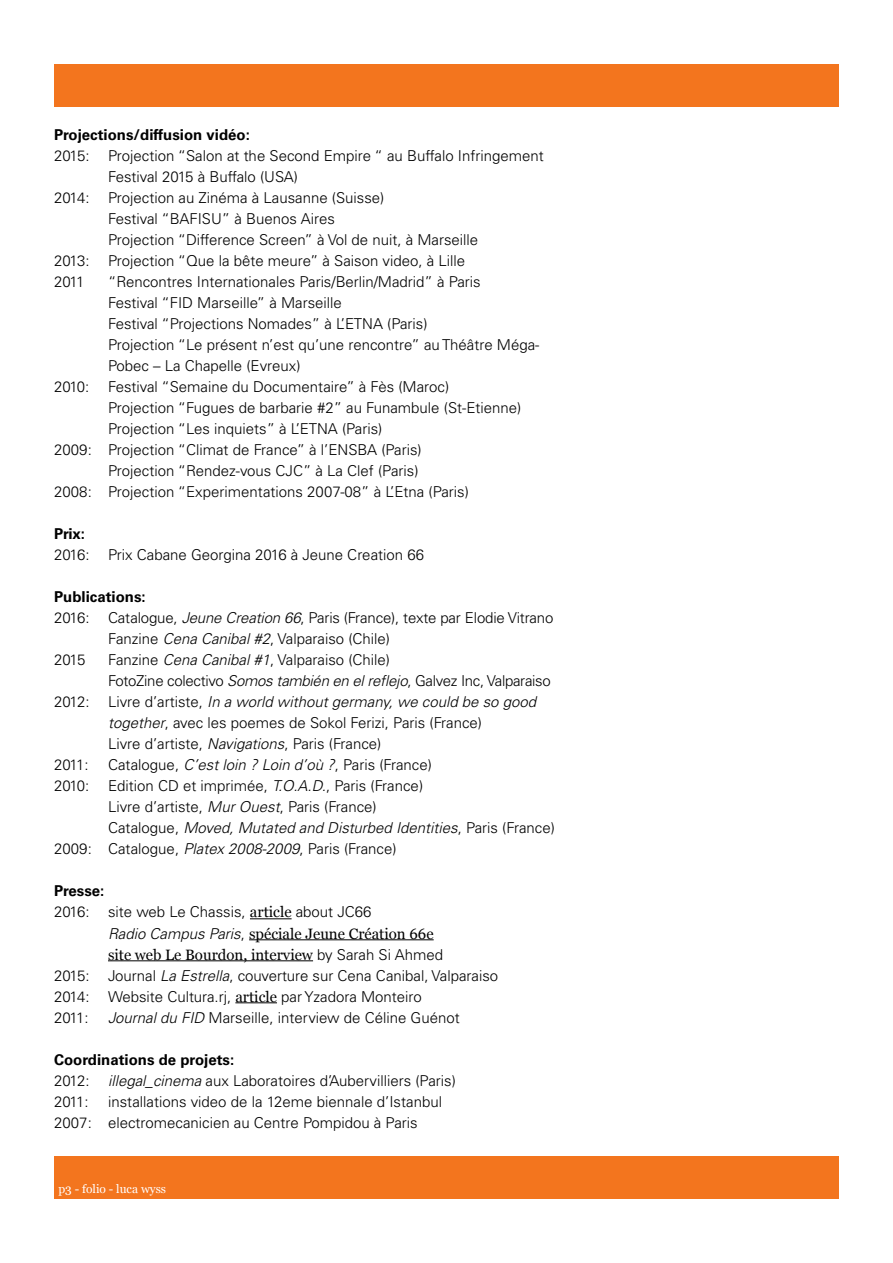
<style>
.page{position:relative;width:893px;height:1263px;background:#fff}
.page>*{position:absolute;margin:0;border:0;box-sizing:border-box;transform-origin:0 0}
.t1{font:300 15px/21px "Univers LT Std";color:#000}
.t2{font:italic 300 15px "Univers LT Std";color:#000}
.t3{font:15px/21px "Georgia";color:#000}
.t4{font:300 15px "Univers LT Std";letter-spacing:-.02em;color:#000}
.t5{font:700 15px "Univers LT Std";color:#000}
.t6{font:12px "Georgia";color:#fff}
.s1{font-style:italic}
.s2{font-style:normal}
.s3{font-weight:700}
.s4{font-family:"Georgia";font-weight:400}
.s5{font-family:"Univers LT Std";font-weight:300;font-style:italic}
.s6{font-family:"Univers LT Std";font-weight:300}
</style>
<div class="page">
<div style="left:54px;top:1156px;width:785px;height:42px;background:#f3751e"></div>
<div style="left:54px;top:64px;width:785px;height:43px;background:#f3751e"></div>
<hr style="left:250px;top:918px;width:42px;height:1px;background:#000">
<hr style="left:249px;top:939px;width:185px;height:1px;background:#000">
<hr style="left:108px;top:960px;width:205px;height:1px;background:#000">
<hr style="left:235px;top:1002px;width:42px;height:1px;background:#000">
<p class="t5" style="left:54px;top:126px;width:197px">Projections/diffusion vidéo:</p>
<p class="t1" style="left:54px;top:146px;width:491px">2015: Projection “Salon at the Second Empire “ au Buffalo Infringement</p>
<p class="t1" style="left:108px;top:167px;width:192px">Festival 2015 à Buffalo (USA)</p>
<p class="t1" style="left:54px;top:188px;width:332px">2014: Projection au Zinéma à Lausanne (Suisse)</p>
<p class="t1" style="left:108px;top:209px;width:228px">Festival “BAFISU” à Buenos Aires</p>
<p class="t1" style="left:108px;top:230px;width:372px">Projection “Difference Screen” à Vol de nuit, à Marseille</p>
<p class="t1" style="left:54px;top:251px;width:413px">2013: Projection “Que la bête meure” à Saison video, à Lille</p>
<p class="t1" style="left:54px;top:272px;width:32px">2011</p>
<p class="t1" style="left:108px;top:272px;width:374px">“Rencontres Internationales Paris/Berlin/Madrid” à Paris</p>
<p class="t1" style="left:108px;top:293px;width:235px">Festival “FID Marseille” à Marseille</p>
<p class="t1" style="left:108px;top:314px;width:321px">Festival “Projections Nomades” à L’ETNA (Paris)</p>
<p class="t1" style="left:108px;top:335px;width:433px">Projection “Le présent n’est qu’une rencontre” au Théâtre Méga-</p>
<p class="t1" style="left:108px;top:356px;width:194px">Pobec – La Chapelle (Evreux)</p>
<p class="t1" style="left:54px;top:377px;width:397px">2010: Festival “Semaine du Documentaire” à Fès (Maroc)</p>
<p class="t1" style="left:108px;top:398px;width:415px">Projection “Fugues de barbarie #2” au Funambule (St-Etienne)</p>
<p class="t1" style="left:108px;top:419px;width:276px">Projection “Les inquiets” à L’ETNA (Paris)</p>
<p class="t1" style="left:54px;top:440px;width:369px">2009: Projection “Climat de France” à l’ENSBA (Paris)</p>
<p class="t1" style="left:108px;top:461px;width:312px">Projection “Rendez-vous CJC” à La Clef (Paris)</p>
<p class="t1" style="left:54px;top:482px;width:416px">2008: Projection “Experimentations 2007-08” à L’Etna (Paris)</p>
<p class="t5" style="left:54px;top:525px;width:33px">Prix:</p>
<p class="t1" style="left:54px;top:545px;width:371px">2016: Prix Cabane Georgina 2016 à Jeune Creation 66</p>
<p class="t5" style="left:54px;top:588px;width:93px">Publications:</p>
<p class="t1" style="left:54px;top:608px;width:501px">2016: Catalogue, <span class="s1">Jeune Creation 66</span>, Paris (France), texte par Elodie Vitrano</p>
<p class="t1" style="left:108px;top:629px;width:284px">Fanzine <span class="s1">Cena Canibal #2</span>, Valparaiso (Chile)</p>
<p class="t1" style="left:54px;top:650px;width:33px">2015</p>
<p class="t1" style="left:108px;top:650px;width:284px">Fanzine <span class="s1">Cena Canibal #1</span>, Valparaiso (Chile)</p>
<p class="t4" style="left:108px;top:672px;width:444px">FotoZine colectivo <span class="s1">Somos también en el reflejo</span>, Galvez Inc, Valparaiso</p>
<p class="t2" style="left:54px;top:693px;width:484px"><span class="s2">2012: Livre d’artiste,</span> In a world without germany, we could be so good</p>
<p class="t1" style="left:108px;top:713px;width:376px"><span class="s1">together</span>, avec les poemes de Sokol Ferizi, Paris (France)</p>
<p class="t1" style="left:108px;top:734px;width:275px">Livre d’artiste, <span class="s1">Navigations</span>, Paris (France)</p>
<p class="t1" style="left:54px;top:755px;width:36px">2011:</p>
<p class="t1" style="left:108px;top:755px;width:325px">Catalogue, <span class="s1">C’est loin ? Loin d’où ?</span>, Paris (France)</p>
<p class="t1" style="left:54px;top:776px;width:371px">2010: Edition CD et imprimée, <span class="s1">T.O.A.D.</span>, Paris (France)</p>
<p class="t1" style="left:108px;top:797px;width:270px">Livre d’artiste, <span class="s1">Mur Ouest</span>, Paris (France)</p>
<p class="t2" style="left:108px;top:819px;width:448px"><span class="s2">Catalogue,</span> Moved, Mutated and Disturbed Identities<span class="s2">, Paris (France)</span></p>
<p class="t1" style="left:54px;top:839px;width:344px">2009: Catalogue, <span class="s1">Platex 2008-2009</span>, Paris (France)</p>
<p class="t1" style="left:54px;top:881px;width:319px"><span class="s3">Presse:<br></span>2016: site web Le Chassis, <span class="s4">article</span> about JC66</p>
<p class="t3" style="left:108px;top:923px;width:337px"><span class="s5">Radio Campus Paris</span><span class="s6">,</span> spéciale Jeune Création 66e site web Le Bourdon, interview <span class="s6">by Sarah Si Ahmed</span></p>
<p class="t1" style="left:54px;top:965px;width:446px">2015: Journal <span class="s1">La Estrella</span>, couverture sur Cena Canibal, Valparaiso<br>2014: Website Cultura.rj, <span class="s4">article</span> par Yzadora Monteiro<br>2011:</p>
<p class="t1" style="left:108px;top:1007px;width:353px"><span class="s1">Journal du FID</span> Marseille, interview de Céline Guénot</p>
<p class="t1" style="left:54px;top:1049px;width:403px"><span class="s3">Coordinations de projets:<br></span>2012: <span class="s1">illegal_cinema</span> aux Laboratoires d’Aubervilliers (Paris)<br>2011:</p>
<p class="t1" style="left:54px;top:1091px;width:390px;text-indent:54px">installations video de la 12eme biennale d’Istanbul<br>2007: electromecanicien au Centre Pompidou à Paris</p>
<p class="t6" style="left:58px;top:1182px;width:109px">p3 - folio - luca wyss</p>
</div>
